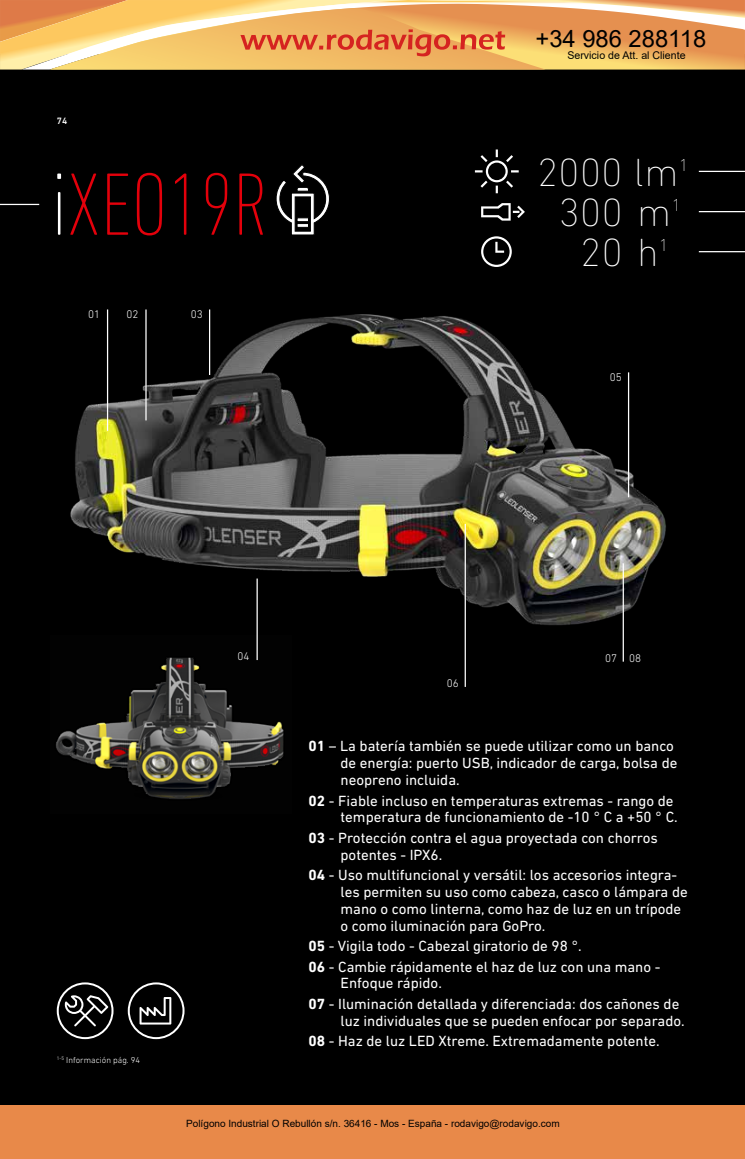
<style>
.page{position:relative;width:745px;height:1159px;background:#fff}
.page>*{position:absolute;margin:0;border:0;box-sizing:border-box;transform-origin:0 0}
.t1{font:200 condensed 90px "DIN Next LT Pro";color:#e3000b}
.t2{font:200 40px "DIN Next LT Pro";letter-spacing:.015em;color:#fff}
.t3{font:23.75px "Arial";color:#000}
.t4{font:200 17.5px "DIN Next LT Pro";color:#fff}
.t5{font:15px/16.9px "DIN Next LT Pro";color:#fff}
.t6{font:300 11.25px "DIN Next LT Pro";color:#fff}
.t7{font:10.62px "Arial";color:#000}
.t8{font:10px "Arial";color:#000}
.t9{font:500 9.38px "DIN Next LT Pro";color:#fff}
.t10{font:300 8.75px "DIN Next LT Pro";color:#fff}
.s1{color:#fff}
.s2{font-weight:700}
</style>
<div class="page">
<div style="left:0;top:54px;width:744px;height:1052px;background:#000"></div>
<svg style="left:276px;top:165px;width:54px;height:70px"></svg>
<svg style="left:128px;top:982px;width:56px;height:57px"></svg>
<svg style="left:57px;top:982px;width:56px;height:57px"></svg>
<img style="left:70px;top:309px;width:596px;height:329px">
<hr style="left:107px;top:309px;width:1px;height:122px;background:#fff">
<hr style="left:145px;top:309px;width:1px;height:111px;background:#fff">
<hr style="left:209px;top:309px;width:1px;height:66px;background:#fff">
<hr style="left:627px;top:372px;width:1px;height:125px;background:#fff">
<img style="left:56px;top:635px;width:235px;height:164px">
<hr style="left:622px;top:563px;width:1px;height:98px;background:#fff">
<hr style="left:464px;top:524px;width:1px;height:163px;background:#fff">
<hr style="left:256px;top:578px;width:1px;height:82px;background:#fff">
<hr style="left:698px;top:171px;width:46px;height:1px;background:#fff">
<hr style="left:698px;top:211px;width:46px;height:1px;background:#fff">
<hr style="left:698px;top:251px;width:46px;height:1px;background:#fff">
<svg style="left:474px;top:149px;width:44px;height:44px"></svg>
<svg style="left:481px;top:203px;width:43px;height:18px"></svg>
<svg style="left:481px;top:236px;width:30px;height:31px"></svg>
<hr style="left:0;top:204px;width:39px;height:1px;background:#fff">
<div style="left:0;top:1105px;width:744px;height:54px;background:#e88949"></div>
<svg style="left:0;top:0;width:744px;height:70px;background:#efb46d"></svg>
<h3 class="t3" style="left:535px;top:22px;width:172px">+34 986 288118</h3>
<p class="t9" style="left:57px;top:115px;width:12px">74</p>
<h1 class="t1" style="left:51px;top:153px;width:218px"><span class="s1">i</span>XEO19R</h1>
<p class="t6" style="left:88px;top:308px;width:13px">01</p>
<p class="t6" style="left:126px;top:308px;width:13px">02</p>
<p class="t6" style="left:191px;top:308px;width:13px">03</p>
<p class="t7" style="left:567px;top:48px;width:120px">Servicio de Att. al Cliente</p>
<h2 class="t2" style="left:537px;top:149px;width:143px">2000 lm</h2>
<p class="t4" style="left:678px;top:155px;width:11px">1</p>
<h2 class="t2" style="left:558px;top:189px;width:114px">300 m</h2>
<p class="t4" style="left:671px;top:195px;width:11px">1</p>
<h2 class="t2" style="left:580px;top:229px;width:80px">20 h</h2>
<p class="t4" style="left:658px;top:235px;width:11px">1</p>
<p class="t6" style="left:609px;top:370px;width:13px">05</p>
<p class="t10" style="left:57px;top:1055px;width:85px"><sup>1-5</sup> Información pág. 94</p>
<p class="t6" style="left:237px;top:650px;width:13px">04</p>
<p class="t6" style="left:446px;top:676px;width:13px">06</p>
<p class="t6" style="left:604px;top:651px;width:38px">07 08</p>
<p class="t5" style="left:340px;top:737px;width:338px;text-indent:-32px"><span class="s2">01</span> – La batería también se puede utilizar como un banco de energía: puerto USB, indicador de carga, bolsa de neopreno incluida.</p>
<p class="t5" style="left:308px;top:792px;width:370px;text-align:right"><span class="s2">02</span> - Fiable incluso en temperaturas extremas - rango de temperatura de funcionamiento de -10 ° C a +50 ° C.</p>
<p class="t5" style="left:340px;top:829px;width:319px;text-indent:-32px"><span class="s2">03</span> - Protección contra el agua proyectada con chorros potentes - IPX6.</p>
<p class="t5" style="left:340px;top:866px;width:348px;text-indent:-32px"><span class="s2">04</span> - Uso multifuncional y versátil: los accesorios integra&shy;les permiten su uso como cabeza, casco o lámpara de mano o como linterna, como haz de luz en un trípode o como iluminación para GoPro.</p>
<p class="t5" style="left:308px;top:935px;width:353px;line-height:20.4px"><span class="s2">05</span> - Vigila todo - Cabezal giratorio de 98 °.<br><span class="s2">06</span> - Cambie rápidamente el haz de luz con una mano -</p>
<p class="t5" style="left:308px;top:973px;width:372px;line-height:20.4px;text-indent:32px">Enfoque rápido.<br><span class="s2">07</span> - Iluminación detallada y diferenciada: dos cañones de</p>
<p class="t5" style="left:308px;top:1010px;width:377px;line-height:20.4px;text-indent:32px">luz individuales que se pueden enfocar por separado.<br><span class="s2">08</span> - Haz de luz LED Xtreme. Extremadamente potente.</p>
<p class="t8" style="left:186px;top:1117px;width:375px">Polígono Industrial O Rebullón s/n. 36416 - Mos - España - rodavigo@rodavigo.com</p>
</div>
